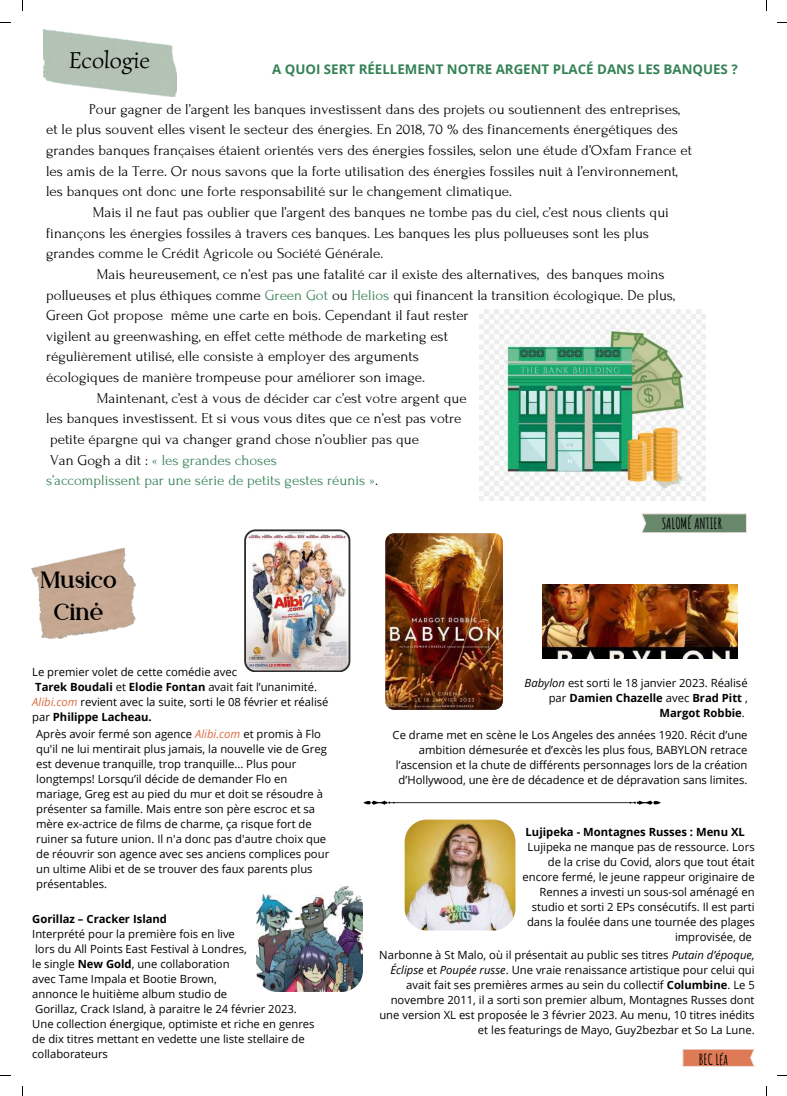
<style>
.page{position:relative;width:787px;height:1096px;background:#fff}
.page>*{position:absolute;margin:0;border:0;box-sizing:border-box;transform-origin:0 0}
.t1{font:23.75px "Simonetta";color:#000}
.t2{font:23.5px/32.5px "Kuchek";color:#000;text-align:center}
.t3{font:15px "Forum";color:#000}
.t4{font:15px "Forum";color:#358256}
.t5{font:700 15px "Amatic SC";color:#000}
.t6{font:700 13.38px "Open Sans";color:#358256}
.t7{font:11.25px/15px "Open Sans";color:#000;text-align:right}
.t8{font:700 11.25px "Open Sans";color:#000}
.s1{color:#358256}
.s2{color:#000}
.s3{font-weight:700}
.s4{font-style:italic;color:#db6b42}
.s5{font-style:italic}
</style>
<div class="page">
<img style="left:480px;top:309px;width:226px;height:192px">
<img style="left:32px;top:548px;width:103px;height:90px">
<img style="left:385px;top:533px;width:118px;height:176px;border-radius:9px">
<svg style="left:682px;top:1049px;width:73px;height:17px"></svg>
<svg style="left:363px;top:800px;width:298px;height:4px"></svg>
<img style="left:43px;top:29px;width:134px;height:67px">
<svg style="left:641px;top:513px;width:106px;height:20px;background:#7b957d"></svg>
<img style="left:244px;top:529px;width:106px;height:143px">
<img style="left:543px;top:584px;width:195px;height:74px">
<img style="left:256px;top:885px;width:107px;height:106px;border-radius:21px">
<img style="left:405px;top:819px;width:110px;height:111px;border-radius:22px">
<h1 class="t1" style="left:69px;top:45px;width:83px">Ecologie</h1>
<p class="t6" style="left:272px;top:60px;width:467px">A QUOI SERT RÉELLEMENT NOTRE ARGENT PLACÉ DANS LES BANQUES ?</p>
<h3 class="t3" style="left:89px;top:101px;width:592px">Pour gagner de l’argent les banques investissent dans des projets ou soutiennent des entreprises,</h3>
<h3 class="t3" style="left:46px;top:121px;width:633px">et le plus souvent elles visent le secteur des énergies. En 2018, 70 % des financements énergétiques des</h3>
<h3 class="t3" style="left:46px;top:142px;width:647px">grandes banques françaises étaient orientés vers des énergies fossiles, selon une étude d’Oxfam France et</h3>
<h3 class="t3" style="left:46px;top:163px;width:633px">les amis de la Terre. Or nous savons que la forte utilisation des énergies fossiles nuit à l’environnement,</h3>
<h3 class="t3" style="left:46px;top:183px;width:468px">les banques ont donc une forte responsabilité sur le changement climatique.</h3>
<h3 class="t3" style="left:93px;top:204px;width:577px">Mais il ne faut pas oublier que l’argent des banques ne tombe pas du ciel, c’est nous clients qui</h3>
<h3 class="t3" style="left:46px;top:225px;width:604px">finançons les énergies fossiles à travers ces banques. Les banques les plus pollueuses sont les plus</h3>
<h3 class="t3" style="left:46px;top:245px;width:339px">grandes comme le Crédit Agricole ou Société Générale.</h3>
<h3 class="t3" style="left:97px;top:266px;width:569px">Mais heureusement, ce n’est pas une fatalité car il existe des alternatives, des banques moins</h3>
<h3 class="t3" style="left:46px;top:286px;width:630px">pollueuses et plus éthiques comme <span class="s1">Green Got</span> ou <span class="s1">Helios</span> qui financent la transition écologique. De plus,</h3>
<h3 class="t3" style="left:46px;top:307px;width:424px">Green Got propose même une carte en bois. Cependant il faut rester</h3>
<h3 class="t3" style="left:46px;top:328px;width:403px">vigilent au greenwashing, en effet cette méthode de marketing est</h3>
<h3 class="t3" style="left:46px;top:348px;width:374px">régulièrement utilisé, elle consiste à employer des arguments</h3>
<h3 class="t3" style="left:46px;top:369px;width:381px">écologiques de manière trompeuse pour améliorer son image.</h3>
<h3 class="t3" style="left:97px;top:390px;width:371px">Maintenant, c’est à vous de décider car c’est votre argent que</h3>
<h3 class="t3" style="left:46px;top:410px;width:417px">les banques investissent. Et si vous vous dites que ce n’est pas votre</h3>
<h3 class="t3" style="left:50px;top:431px;width:370px">petite épargne qui va changer grand chose n’oublier pas que</h3>
<h3 class="t4" style="left:50px;top:452px;width:228px"><span class="s2">Van Gogh a dit :</span> « les grandes choses</h3>
<h3 class="t4" style="left:46px;top:472px;width:333px">s’accomplissent par une série de petits gestes réunis »<span class="s2">.</span></h3>
<h2 class="t2" style="left:40px;top:563px;width:78px">Musico<br>Ciné</h2>
<p class="t7" style="left:32px;top:664px;width:298px;text-align:left">Le premier volet de cette comédie avec<br><span class="s3">Tarek Boudali</span> et <span class="s3">Elodie Fontan</span> avait fait l’unanimité.<br><span class="s4">Alibi.com</span> revient avec la suite, sorti le 08 février et réalisé par <span class="s3">Philippe Lacheau.</span></p>
<p class="t7" style="left:36px;top:726px;width:295px;text-align:left">Après avoir fermé son agence <span class="s4">Alibi.com</span> et promis à Flo qu'il ne lui mentirait plus jamais, la nouvelle vie de Greg est devenue tranquille, trop tranquille... Plus pour longtemps! Lorsqu’il décide de demander Flo en mariage, Greg est au pied du mur et doit se résoudre à présenter sa famille. Mais entre son père escroc et sa mère ex-actrice de films de charme, ça risque fort de ruiner sa future union. Il n'a donc pas d'autre choix que de réouvrir son agence avec ses anciens complices pour un ultime Alibi et de se trouver des faux parents plus présentables.</p>
<p class="t8" style="left:32px;top:911px;width:136px">Gorillaz – Cracker Island</p>
<p class="t7" style="left:32px;top:926px;width:284px;text-align:left">Interprété pour la première fois en live<br>lors du All Points East Festival à Londres,<br>le single <span class="s3">New Gold</span>, une collaboration<br>avec Tame Impala et Bootie Brown,<br>annonce le huitième album studio de<br>Gorillaz, Crack Island, à paraitre le 24 février 2023.<br>Une collection énergique, optimiste et riche en genres de dix titres mettant en vedette une liste stellaire de collaborateurs</p>
<h3 class="t5" style="left:662px;top:513px;width:62px">SALOMÉ ANTIER</h3>
<p class="t7" style="left:525px;top:675px;width:225px"><span class="s5">Babylon</span> est sorti le 18 janvier 2023. Réalisé par <span class="s3">Damien Chazelle</span> avec <span class="s3">Brad Pitt</span> ,<br><span class="s3">Margot Robbie</span>.</p>
<p class="t7" style="left:393px;top:726px;width:356px">Ce drame met en scène le Los Angeles des années 1920. Récit d’une ambition démesurée et d’excès les plus fous, BABYLON retrace l’ascension et la chute de différents personnages lors de la création d’Hollywood, une ère de décadence et de dépravation sans limites.</p>
<p class="t8" style="left:526px;top:823px;width:221px">Lujipeka - Montagnes Russes : Menu XL</p>
<p class="t7" style="left:522px;top:838px;width:234px">Lujipeka ne manque pas de ressource. Lors de la crise du Covid, alors que tout était encore fermé, le jeune rappeur originaire de Rennes a investi un sous-sol aménagé en studio et sorti 2 EPs consécutifs. Il est parti dans la foulée dans une tournée des plages improvisée, de</p>
<p class="t7" style="left:379px;top:947px;width:377px">Narbonne à St Malo, où il présentait au public ses titres <span class="s5">Putain d’époque, Éclipse</span> et <span class="s5">Poupée russe</span>. Une vraie renaissance artistique pour celui qui avait fait ses premières armes au sein du collectif <span class="s3">Columbine</span>. Le 5 novembre 2011, il a sorti son premier album, Montagnes Russes dont une version XL est proposée le 3 février 2023. Au menu, 10 titres inédits et les featurings de Mayo, Guy2bezbar et So La Lune.</p>
<h3 class="t5" style="left:699px;top:1050px;width:31px">BEC Léa</h3>
</div>
